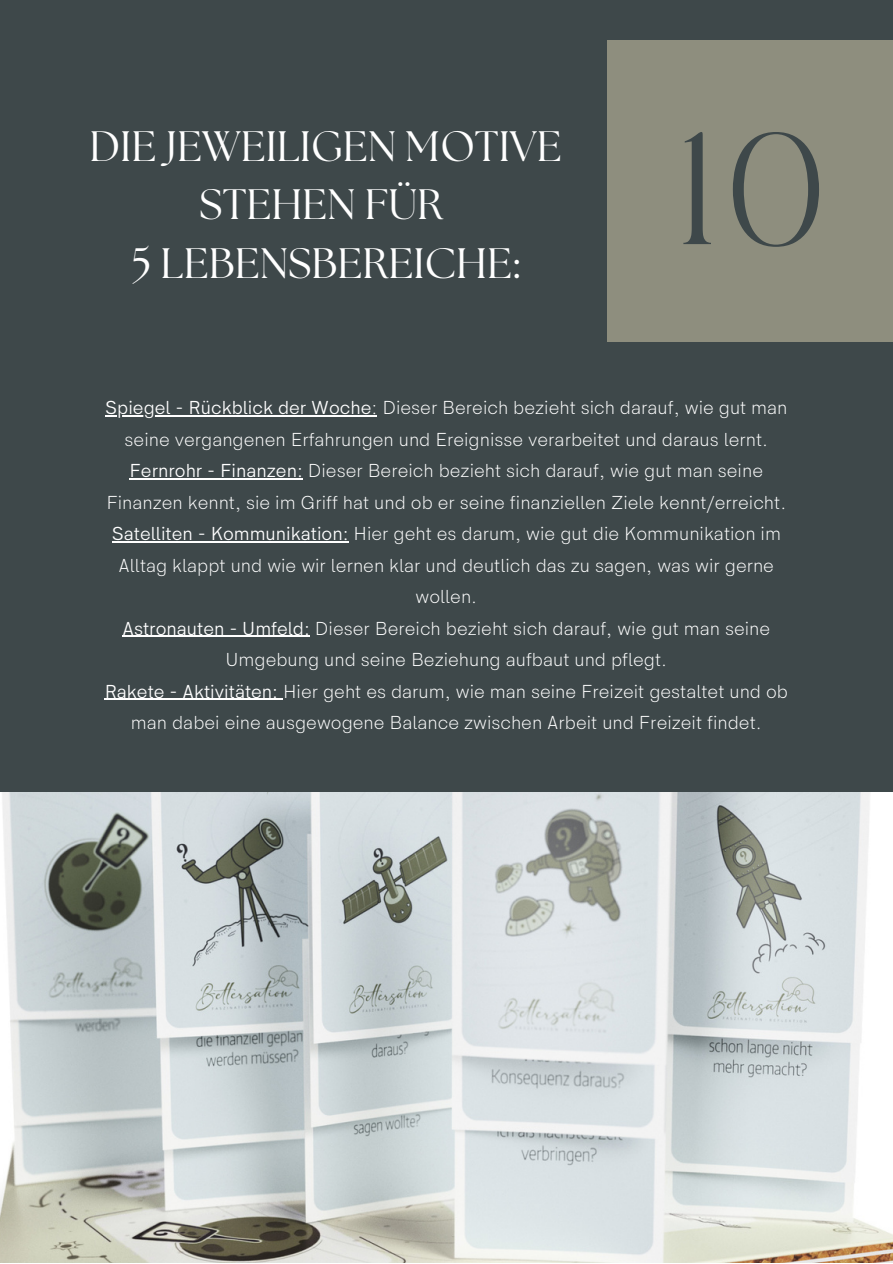
<style>
.page{position:relative;width:893px;height:1264px;background:#fff}
.page>*{position:absolute;margin:0;border:0;box-sizing:border-box;transform-origin:0 0}
.t1{font:109.35px "TANAEGEAN";color:#3e484a}
.t2{font:42.45px/58.5px "The Seasons";color:#fff;text-align:center}
.t3{font:300 18.9px/31.5px "HK Sentiments";color:#fff;text-align:center}
.s1{font-weight:400}
</style>
<div class="page">
<div style="left:0;top:0;width:892px;height:1262px;background:#3e484a"></div>
<div style="left:607px;top:41px;width:285px;height:301px;background:#8e8e7e"></div>
<img style="left:0;top:792px;width:892px;height:470px">
<hr style="left:105px;top:415px;width:266px;height:1px;background:#fff">
<hr style="left:130px;top:478px;width:173px;height:1px;background:#fff">
<hr style="left:112px;top:541px;width:236px;height:1px;background:#fff">
<hr style="left:122px;top:635px;width:188px;height:2px;background:#fff">
<hr style="left:105px;top:698px;width:178px;height:1px;background:#fff">
<h2 class="t2" style="left:89px;top:119px;width:474px">DIE JEWEILIGEN MOTIVE<br>STEHEN FÜR<br>5 LEBENSBEREICHE:</h2>
<h1 class="t1" style="left:679px;top:127px;width:148px">10</h1>
<p class="t3" style="left:105px;top:393px;width:684px"><span class="s1">Spiegel - Rückblick der Woche</span>: Dieser Bereich bezieht sich darauf, wie gut man seine vergangenen Erfahrungen und Ereignisse verarbeitet und daraus lernt.<br><span class="s1">Fernrohr - Finanzen:</span> Dieser Bereich bezieht sich darauf, wie gut man seine Finanzen kennt, sie im Griff hat und ob er seine finanziellen Ziele kennt/erreicht.<br><span class="s1">Satelliten - Kommunikation:</span> Hier geht es darum, wie gut die Kommunikation im Alltag klappt und wie wir lernen klar und deutlich das zu sagen, was wir gerne wollen.<br><span class="s1">Astronauten - Umfeld:</span> Dieser Bereich bezieht sich darauf, wie gut man seine Umgebung und seine Beziehung aufbaut und pflegt.<br><span class="s1">Rakete - Aktivitäten:</span> Hier geht es darum, wie man seine Freizeit gestaltet und ob man dabei eine ausgewogene Balance zwischen Arbeit und Freizeit findet.</p>
</div>
